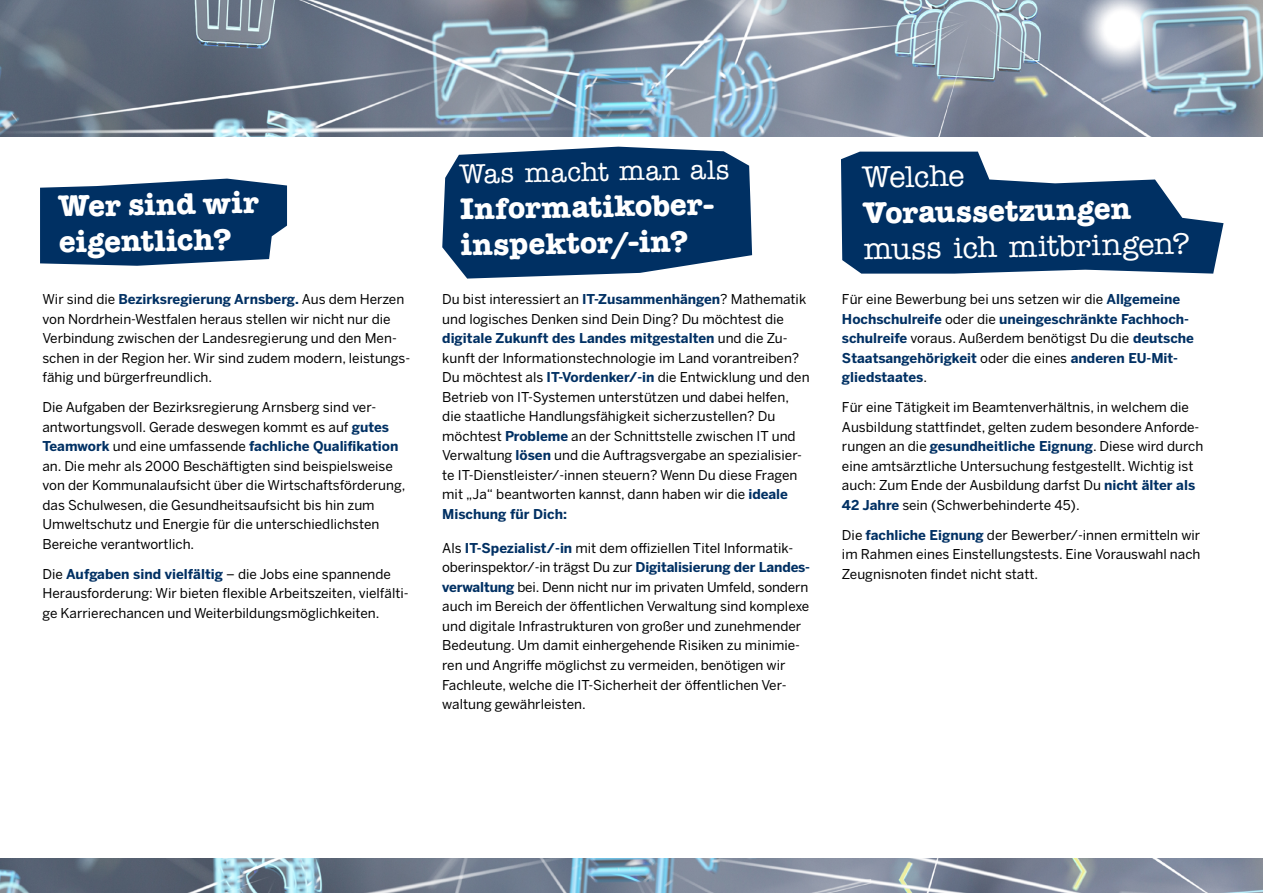
<style>
.page{position:relative;width:1263px;height:893px;background:#fff}
.page>*{position:absolute;margin:0;border:0;box-sizing:border-box;transform-origin:0 0}
.H2_-_Unterüberschrift_1{font:700 30px/36px "American Typewriter ITC Pro";color:#fff}
.H2_-_Unterüberschrift_1-2{font:500 30px/36px "American Typewriter ITC Pro";color:#fff}
.H2_-_Unterüberschrift_1-3{font:500 27px "American Typewriter ITC Pro";color:#fff}
.P_-_Fließtext{font:13.5px/19.5px "Benton Sans";color:#000}
.P_-_Fließtext-2{font:700 13.5px/19.5px "Benton Sans";color:#003063}
.s1{font-weight:700;color:#003063}
.s2{font-weight:700}
.s3{font-weight:400;color:#000}
</style>
<div class="page">
<img style="left:0;top:0;width:1263px;height:137px">
<img style="left:0;top:858px;width:1263px;height:35px">
<svg style="left:40px;top:179px;width:247px;height:87px;background:#1a4573"></svg>
<svg style="left:442px;top:147px;width:310px;height:132px;background:#1e4875"></svg>
<svg style="left:841px;top:152px;width:382px;height:122px;fill:#003063"></svg>
<h2 class="H2_-_Unterüberschrift_1" style="left:58px;top:188px;width:202px;rotate:-1deg">Wer sind wir eigentlich?</h2>
<p class="P_-_Fließtext" style="left:43px;top:289px;width:369px">Wir sind die <span class="s1">Bezirksregierung Arnsberg.</span> Aus dem Herzen von Nordrhein-Westfalen heraus stellen wir nicht nur die Verbindung zwischen der Landesregierung und den Men&shy;schen in der Region her. Wir sind zudem modern, leistungs&shy;fähig und bürgerfreundlich.</p>
<p class="P_-_Fließtext" style="left:43px;top:397px;width:364px">Die Aufgaben der Bezirksregierung Arnsberg sind ver&shy;antwortungsvoll. Gerade deswegen kommt es auf <span class="s1">gutes Teamwork</span> und eine umfassende <span class="s1">fachliche Qualifikation </span>an. Die mehr als 2000 Beschäftigten sind beispielsweise von der Kommunalaufsicht über die Wirtschaftsförderung, das Schulwesen, die Gesundheitsaufsicht bis hin zum Umweltschutz und Energie für die unterschiedlichsten Bereiche verantwortlich.</p>
<p class="P_-_Fließtext" style="left:43px;top:564px;width:368px">Die <span class="s1">Aufgaben sind vielfältig</span> – die Jobs eine spannende<br>Herausforderung: Wir bieten flexible Arbeitszeiten, vielfälti&shy;ge Karrierechancen und Weiterbildungsmöglichkeiten.</p>
<h2 class="H2_-_Unterüberschrift_1-3" style="left:459px;top:157px;width:271px;rotate:-1deg">Was macht man als</h2>
<h2 class="H2_-_Unterüberschrift_1" style="left:460px;top:191px;width:259px;rotate:-1deg">Informatikober&shy;inspektor/-in?</h2>
<p class="P_-_Fließtext" style="left:442px;top:289px;width:369px">Du bist interessiert an <span class="s1">IT-Zusammenhängen</span>? Mathematik und logisches Denken sind Dein Ding? Du möchtest die <span class="s1">digitale Zukunft des Landes mitgestalten</span> und die Zu&shy;kunft der Informationstechnologie im Land vorantreiben?<br>Du möchtest als <span class="s1">IT-Vordenker/-in</span> die Entwicklung und den Betrieb von IT-Systemen unterstützen und dabei helfen, die staatliche Handlungsfähigkeit sicherzustellen? Du möchtest <span class="s1">Probleme</span> an der Schnittstelle zwischen IT und Verwaltung <span class="s1">lösen</span> und die Auftragsvergabe an spezialisier&shy;te IT-Dienstleister/-innen steuern? Wenn Du diese Fragen mit „Ja“ beantworten kannst, dann haben wir die <span class="s1">ideale Mischung für Dich:</span></p>
<p class="P_-_Fließtext" style="left:442px;top:538px;width:369px">Als <span class="s1">IT-Spezialist/-in</span> mit dem offiziellen Titel Informatik&shy;oberinspektor/-in trägst Du zur <span class="s1">Digitalisierung der Landes&shy;verwaltung</span> bei. Denn nicht nur im privaten Umfeld, sondern auch im Bereich der öffentlichen Verwaltung sind komplexe und digitale Infrastrukturen von großer und zunehmender Bedeutung. Um damit einhergehende Risiken zu minimie&shy;ren und Angriffe möglichst zu vermeiden, benötigen wir Fachleute, welche die IT-Sicherheit der öffentlichen Ver&shy;waltung gewährleisten.</p>
<h2 class="H2_-_Unterüberschrift_1-2" style="left:862px;top:159px;width:328px;rotate:-1deg">Welche<br><span class="s2">Voraussetzungen </span>muss ich mitbringen?</h2>
<p class="P_-_Fließtext-2" style="left:842px;top:289px;width:354px"><span class="s3">Für eine Bewerbung bei uns setzen wir die</span> Allgemeine Hochschulreife <span class="s3">oder die</span> uneingeschränkte Fachhoch&shy;schulreife <span class="s3">voraus. Außerdem benötigst Du die</span> deutsche Staatsangehörigkeit <span class="s3">oder die eines</span> anderen EU-Mit&shy;gliedstaates<span class="s3">.</span></p>
<p class="P_-_Fließtext" style="left:842px;top:397px;width:363px">Für eine Tätigkeit im Beamtenverhältnis, in welchem die Ausbildung stattfindet, gelten zudem besondere Anforde&shy;rungen an die <span class="s1">gesundheitliche Eignung</span>. Diese wird durch eine amtsärztliche Untersuchung festgestellt. Wichtig ist auch: Zum Ende der Ausbildung darfst Du <span class="s1">nicht älter als 42 Jahre</span> sein (Schwerbehinderte 45).</p>
<p class="P_-_Fließtext" style="left:842px;top:525px;width:360px;text-align:justify">Die <span class="s1">fachliche Eignung</span> der Bewerber/-innen ermitteln wir im Rahmen eines Einstellungstests. Eine Vorauswahl nach Zeugnisnoten findet nicht statt.</p>
</div>
